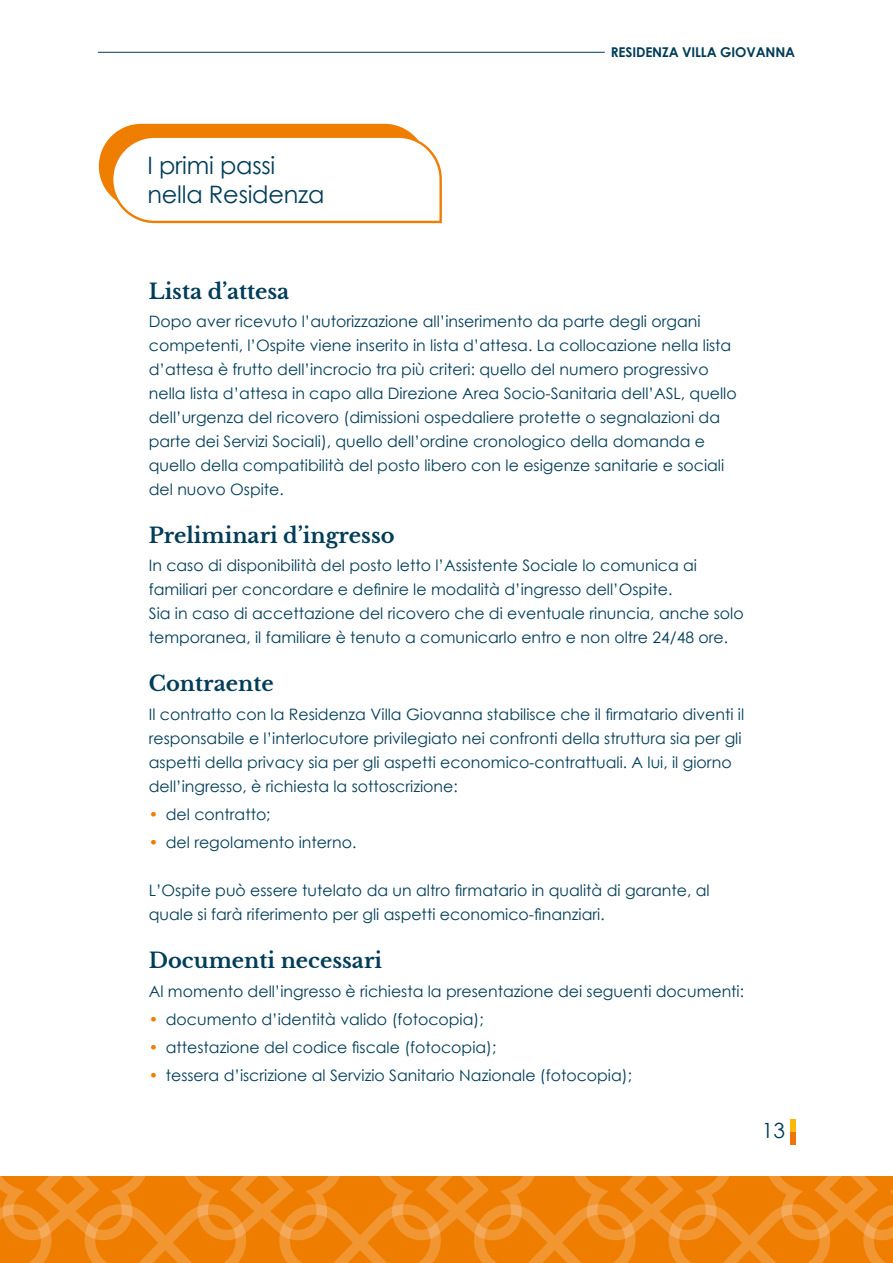
<style>
.page{position:relative;width:893px;height:1263px;background:#fff}
.page>*{position:absolute;margin:0;border:0;box-sizing:border-box;transform-origin:0 0}
.t1{font:24px/28.8px "Century Gothic";letter-spacing:-.01em;color:#003d58}
.t2{font:700 21px "Libre Baskerville";color:#003d58}
.t3{font:21px "Century Gothic";color:#003d58}
.t4{font:15.75px/24px "Century Gothic";color:#003d58}
.t5{font:700 13.5px "Century Gothic";letter-spacing:-.01em;color:#003d58}
.s1{color:#ef7d00}
</style>
<div class="page">
<svg style="left:0;top:1176px;width:893px;height:87px;background:#f08613"></svg>
<hr style="left:98px;top:52px;width:507px;height:1px;background:#003d58">
<div style="left:790px;top:1132px;width:5px;height:12px;background:#ee740d"></div>
<div style="left:790px;top:1119px;width:5px;height:13px;background:#fbb908"></div>
<svg style="left:99px;top:124px;width:343px;height:100px"></svg>
<h1 class="t1" style="left:148px;top:150px;width:179px">I primi passi nella Residenza</h1>
<p class="t5" style="left:611px;top:44px;width:186px">RESIDENZA VILLA GIOVANNA</p>
<h2 class="t2" style="left:149px;top:279px;width:142px">Lista d’attesa</h2>
<p class="t4" style="left:149px;top:309px;width:589px">Dopo aver ricevuto l’autorizzazione all’inserimento da parte degli organi competenti, l’Ospite viene inserito in lista d’attesa. La collocazione nella lista d’attesa è frutto dell’incrocio tra più criteri: quello del numero progressivo nella lista d’attesa in capo alla Direzione Area Socio-Sanitaria dell’ASL, quello dell’urgenza del ricovero (dimissioni ospedaliere protette o segnalazioni da parte dei Servizi Sociali), quello dell’ordine cronologico della domanda e quello della compatibilità del posto libero con le esigenze sanitarie e sociali del nuovo Ospite.</p>
<h2 class="t2" style="left:149px;top:523px;width:247px">Preliminari d’ingresso</h2>
<p class="t4" style="left:149px;top:553px;width:596px">In caso di disponibilità del posto letto l’Assistente Sociale lo comunica ai familiari per concordare e definire le modalità d’ingresso dell’Ospite.<br>Sia in caso di accettazione del ricovero che di eventuale rinuncia, anche solo temporanea, il familiare è tenuto a comunicarlo entro e non oltre 24/48 ore.</p>
<h2 class="t2" style="left:149px;top:671px;width:126px">Contraente</h2>
<p class="t4" style="left:149px;top:702px;width:597px">Il contratto con la Residenza Villa Giovanna stabilisce che il firmatario diventi il responsabile e l’interlocutore privilegiato nei confronti della struttura sia per gli aspetti della privacy sia per gli aspetti economico-contrattuali. A lui, il giorno dell’ingresso, è richiesta la sottoscrizione:</p>
<p class="t4" style="left:149px;top:802px;width:123px"><span class="s1">•</span> del contratto;</p>
<p class="t4" style="left:149px;top:830px;width:209px"><span class="s1">•</span> del regolamento interno.</p>
<p class="t4" style="left:149px;top:878px;width:562px">L’Ospite può essere tutelato da un altro firmatario in qualità di garante, al quale si farà riferimento per gli aspetti economico-finanziari.</p>
<h2 class="t2" style="left:149px;top:948px;width:235px">Documenti necessari</h2>
<p class="t4" style="left:149px;top:978px;width:597px">Al momento dell’ingresso è richiesta la presentazione dei seguenti documenti:</p>
<p class="t4" style="left:149px;top:1007px;width:336px"><span class="s1">•</span> documento d’identità valido (fotocopia);</p>
<p class="t4" style="left:149px;top:1035px;width:349px"><span class="s1">•</span> attestazione del codice fiscale (fotocopia);</p>
<p class="t4" style="left:149px;top:1063px;width:485px"><span class="s1">•</span> tessera d’iscrizione al Servizio Sanitario Nazionale (fotocopia);</p>
<h2 class="t3" style="left:762px;top:1118px;width:25px">13</h2>
</div>
